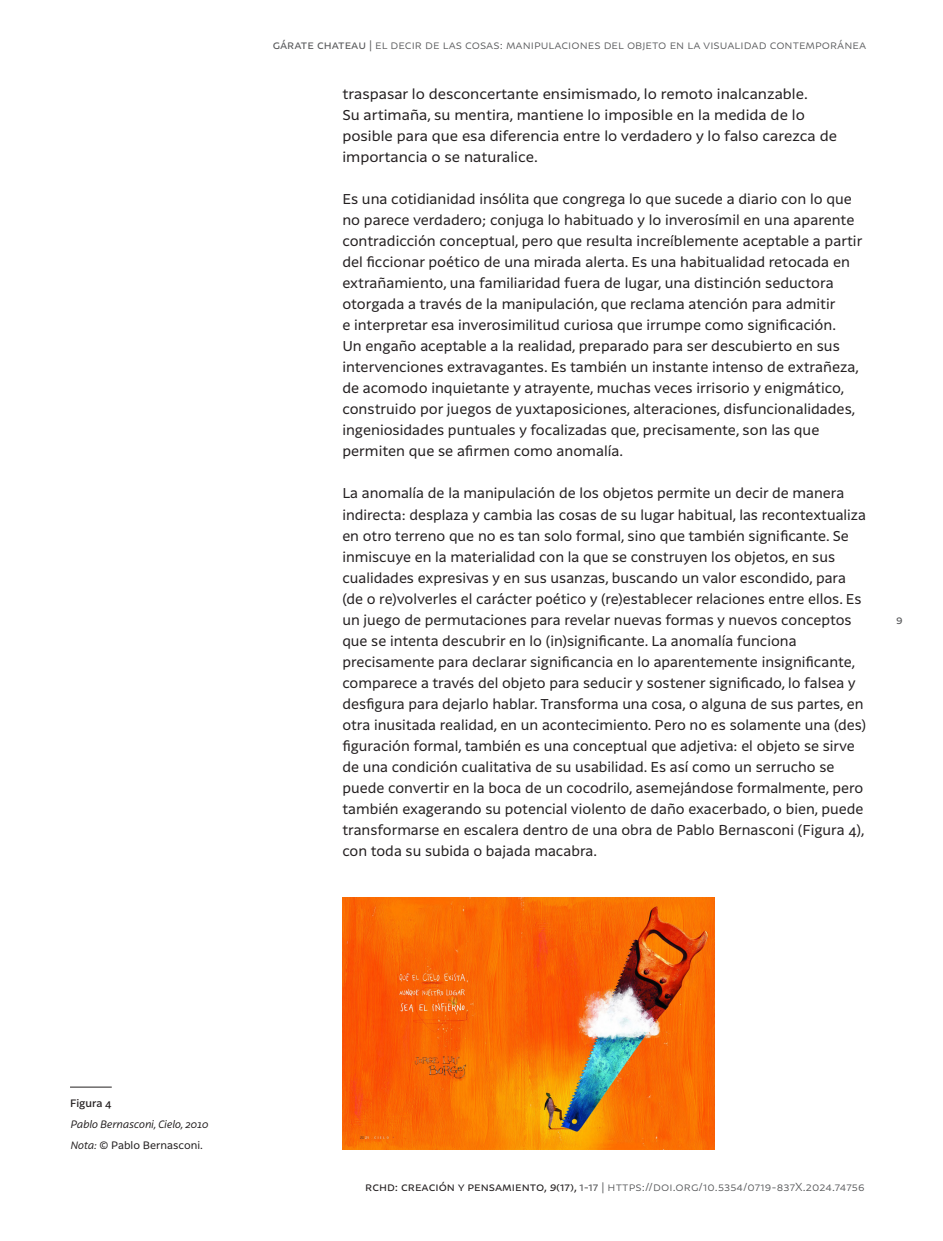
<style>
.page{position:relative;width:943px;height:1241px;background:#fff}
.page>*{position:absolute;margin:0;border:0;box-sizing:border-box;transform-origin:0 0}
.Texto{font:14px/21px "Latina";color:#231f20}
.t1{font:300 11.38px "Latina";color:#57585a}
.t2{font:11.38px "Latina";color:#57585a}
.Nota_al_margen{font:italic 10.5px/21px "Latina";color:#231f20}
.s1{font-weight:400}
.s2{font-weight:500;font-style:normal}
.s3{font-style:normal}
.s4{font-weight:400;color:#231f20}
.s5{font-weight:400;font-style:italic;color:#231f20}
</style>
<div class="page">
<hr style="left:70px;top:1086px;width:42px;height:1px;background:#231f20">
<img style="left:342px;top:897px;width:372px;height:252px">
<p class="t1" style="left:273px;top:38px;width:595px"><span class="s1">gárate chateau |</span> el decir de las cosas: manipulaciones del objeto en la visualidad contemporánea</p>
<p class="Texto" style="left:342px;top:84px;width:496px">traspasar lo desconcertante ensimismado, lo remoto inalcanzable.<br>Su artimaña, su mentira, mantiene lo imposible en la medida de lo posible para que esa diferencia entre lo verdadero y lo falso carezca de importancia o se naturalice.</p>
<p class="Texto" style="left:342px;top:189px;width:521px">Es una cotidianidad insólita que congrega lo que sucede a diario con lo que no parece verdadero; conjuga lo habituado y lo inverosímil en una aparente contradicción conceptual, pero que resulta increíblemente aceptable a partir del ficcionar poético de una mirada alerta. Es una habitualidad retocada en extrañamiento, una familiaridad fuera de lugar, una distinción seductora otorgada a través de la manipulación, que reclama atención para admitir<br>e interpretar esa inverosimilitud curiosa que irrumpe como significación.<br>Un engaño aceptable a la realidad, preparado para ser descubierto en sus intervenciones extravagantes. Es también un instante intenso de extrañeza, de acomodo inquietante y atrayente, muchas veces irrisorio y enigmático, construido por juegos de yuxtaposiciones, alteraciones, disfuncionalidades, ingeniosidades puntuales y focalizadas que, precisamente, son las que permiten que se afirmen como anomalía.</p>
<p class="Texto" style="left:342px;top:483px;width:525px">La anomalía de la manipulación de los objetos permite un decir de manera indirecta: desplaza y cambia las cosas de su lugar habitual, las recontextualiza en otro terreno que no es tan solo formal, sino que también significante. Se inmiscuye en la materialidad con la que se construyen los objetos, en sus cualidades expresivas y en sus usanzas, buscando un valor escondido, para (de o re)volverles el carácter poético y (re)establecer relaciones entre ellos. Es un juego de permutaciones para revelar nuevas formas y nuevos conceptos que se intenta descubrir en lo (in)significante. La anomalía funciona precisamente para declarar significancia en lo aparentemente insignificante, comparece a través del objeto para seducir y sostener significado, lo falsea y desfigura para dejarlo hablar. Transforma una cosa, o alguna de sus partes, en otra inusitada realidad, en un acontecimiento. Pero no es solamente una (des) figuración formal, también es una conceptual que adjetiva: el objeto se sirve de una condición cualitativa de su usabilidad. Es así como un serrucho se puede convertir en la boca de un cocodrilo, asemejándose formalmente, pero también exagerando su potencial violento de daño exacerbado, o bien, puede transformarse en escalera dentro de una obra de Pablo Bernasconi (Figura 4), con toda su subida o bajada macabra.</p>
<p class="t2" style="left:896px;top:614px;width:8px">9</p>
<p class="Nota_al_margen" style="left:70px;top:1092px;width:139px"><span class="s2">Figura 4<br></span>Pablo Bernasconi, Cielo, 2010<br>Nota: <span class="s3">© Pablo Bernasconi.</span></p>
<p class="t1" style="left:365px;top:1180px;width:501px"><span class="s4">rchd: creación y pensamiento,</span> <span class="s5">9</span><span class="s4">(17),</span> <span class="s1">1-17 |</span> https://doi.org/10.5354/0719-837X.2024.74756</p>
</div>
